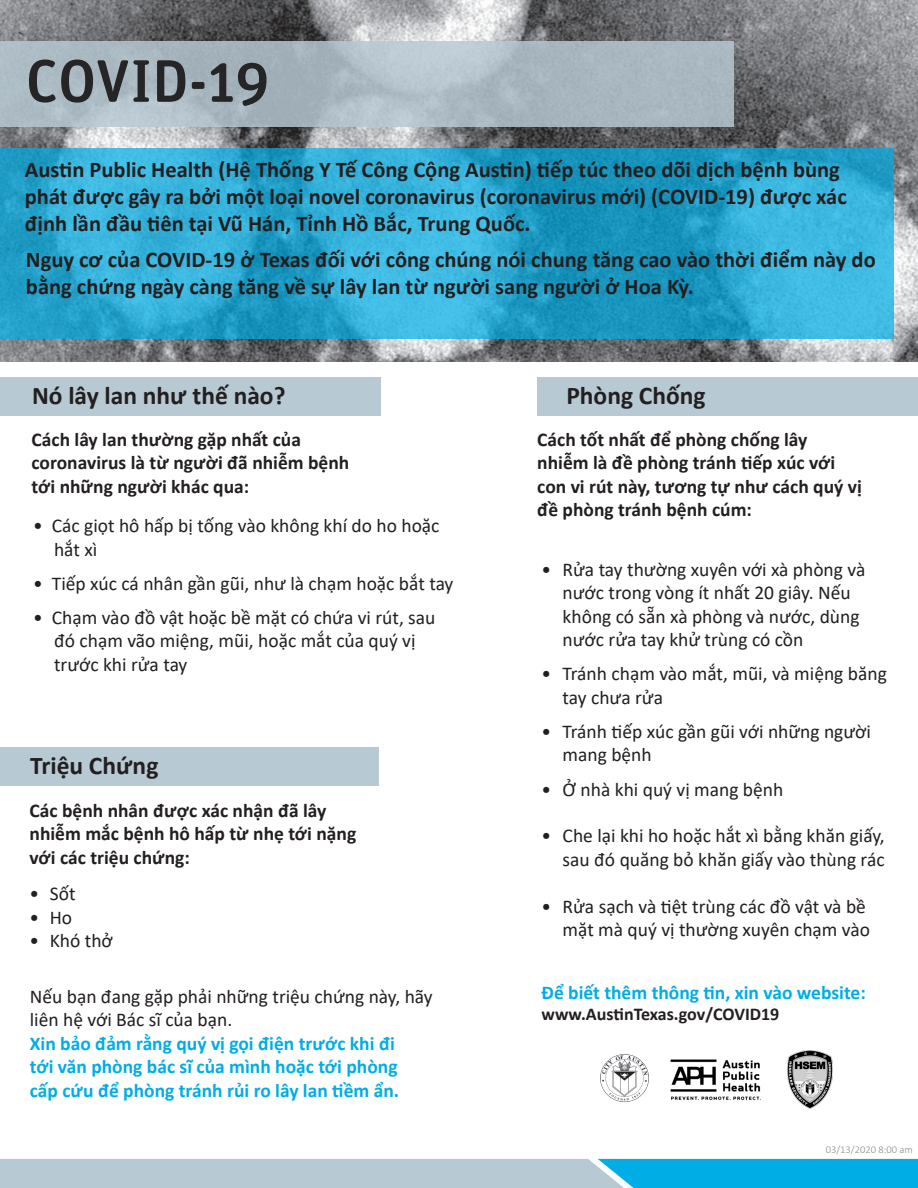
<style>
.page{position:relative;width:918px;height:1188px;background:#fff}
.page>*{position:absolute;margin:0;border:0;box-sizing:border-box;transform-origin:0 0}
.t1{font:500 60px "Unit Rounded Pro";letter-spacing:-.01em;color:#252525}
.t2{font:700 25.5px "Calibri";color:#231f20}
.t3{font:700 22.5px/27px "Calibri";color:#231f20}
.t4{font:19.5px/23.4px "Calibri";color:#231f20}
.t5{font:700 19.5px "Calibri";color:#231f20}
.t6{font:700 19.5px "Calibri";color:#00ade5}
.t7{font:700 18px "Calibri";color:#231f20}
.t8{font:300 10.5px "Calibri";color:#8c8a8b}
</style>
<div class="page">
<div style="left:0;top:377px;width:381px;height:39px;background:#b7c9d3"></div>
<img style="left:0;top:0;width:918px;height:362px">
<svg style="left:0;top:1158px;width:918px;height:30px;background:#7fc2da"></svg>
<svg style="left:0;top:42px;width:734px;height:85px;background:#aab9c2"></svg>
<svg style="left:0;top:148px;width:894px;height:191px;background:#2ba8d0"></svg>
<div style="left:0;top:747px;width:379px;height:39px;background:#b7c9d3"></div>
<div style="left:537px;top:377px;width:381px;height:39px;background:#b7c9d3"></div>
<img style="left:670px;top:1059px;width:91px;height:41px">
<img style="left:600px;top:1054px;width:49px;height:48px">
<img style="left:788px;top:1051px;width:44px;height:58px">
<p class="t1" style="left:26px;top:39px;width:246px">COVID-19</p>
<p class="t3" style="left:25px;top:155px;width:823px">Austin Public Health (Hệ Thống Y Tế Công Cộng Austin) tiếp túc theo dõi dịch bệnh bùng phát được gây ra bởi một loại novel coronavirus (coronavirus mới) (COVID-19) được xác định lần đầu tiên tại Vũ Hán, Tỉnh Hồ Bắc, Trung Quốc.</p>
<p class="t3" style="left:26px;top:246px;width:851px">Nguy cơ của COVID-19 ở Texas đối với công chúng nói chung tăng cao vào thời điểm này do bằng chứng ngày càng tăng về sự lây lan từ người sang người ở Hoa Kỳ.</p>
<p class="t2" style="left:32px;top:378px;width:255px">Nó lây lan như thế nào?</p>
<p class="t5" style="left:32px;top:425px;width:271px">Cách lây lan thường gặp nhất của</p>
<p class="t5" style="left:32px;top:449px;width:319px">coronavirus là từ người đã nhiễm bệnh</p>
<p class="t5" style="left:32px;top:472px;width:219px">tới những người khác qua:</p>
<p class="t4" style="left:54px;top:514px;width:387px;text-indent:-21px">• Các giọt hô hấp bị tống vào không khí do ho hoặc hắt xì</p>
<p class="t4" style="left:33px;top:571px;width:422px">• Tiếp xúc cá nhân gần gũi, như là chạm hoặc bắt tay</p>
<p class="t4" style="left:54px;top:605px;width:383px;text-indent:-21px">• Chạm vào đồ vật hoặc bề mặt có chứa vi rút, sau đó chạm vão miệng, mũi, hoặc mắt của quý vị trước khi rửa tay</p>
<p class="t2" style="left:30px;top:747px;width:130px">Triệu Chứng</p>
<p class="t5" style="left:30px;top:797px;width:298px">Các bệnh nhân được xác nhận đã lây</p>
<p class="t5" style="left:30px;top:820px;width:328px">nhiễm mắc bệnh hô hấp từ nhẹ tới nặng</p>
<p class="t5" style="left:30px;top:844px;width:162px">với các triệu chứng:</p>
<p class="t4" style="left:30px;top:882px;width:48px">• Sốt</p>
<p class="t4" style="left:30px;top:905px;width:44px">• Ho</p>
<p class="t4" style="left:30px;top:928px;width:85px">• Khó thở</p>
<p class="t4" style="left:30px;top:984px;width:404px">Nếu bạn đang gặp phải những triệu chứng này, hãy liên hệ với Bác sĩ của bạn.</p>
<p class="t6" style="left:30px;top:1030px;width:367px">Xin bảo đảm rằng quý vị gọi điện trước khi đi</p>
<p class="t6" style="left:30px;top:1053px;width:369px">tới văn phòng bác sĩ của mình hoặc tới phòng</p>
<p class="t6" style="left:30px;top:1076px;width:371px">cấp cứu để phòng tránh rủi ro lây lan tiềm ẩn.</p>
<p class="t2" style="left:566px;top:378px;width:141px">Phòng Chống</p>
<p class="t5" style="left:537px;top:425px;width:272px">Cách tốt nhất để phòng chống lây</p>
<p class="t5" style="left:537px;top:449px;width:299px">nhiễm là đề phòng tránh tiếp xúc với</p>
<p class="t5" style="left:537px;top:472px;width:326px">con vi rút này, tương tự như cách quý vị</p>
<p class="t5" style="left:537px;top:496px;width:216px">đề phòng tránh bệnh cúm:</p>
<p class="t4" style="left:563px;top:557px;width:304px;text-indent:-21px">• Rửa tay thường xuyên với xà phòng và nước trong vòng ít nhất 20 giây. Nếu không có sẵn xà phòng và nước, dùng nước rửa tay khử trùng có cồn</p>
<p class="t4" style="left:563px;top:662px;width:326px;text-indent:-21px">• Tránh chạm vào mắt, mũi, và miệng băng tay chưa rửa</p>
<p class="t4" style="left:563px;top:719px;width:310px;text-indent:-21px">• Tránh tiếp xúc gần gũi với những người mang bệnh</p>
<p class="t4" style="left:542px;top:777px;width:243px">• Ở nhà khi quý vị mang bệnh</p>
<p class="t4" style="left:542px;top:824px;width:345px;text-align:right">• Che lại khi ho hoặc hắt xì bằng khăn giấy, sau đó quăng bỏ khăn giấy vào thùng rác</p>
<p class="t4" style="left:542px;top:894px;width:330px;text-align:right">• Rửa sạch và tiệt trùng các đồ vật và bề mặt mà quý vị thường xuyên chạm vào</p>
<p class="t6" style="left:542px;top:979px;width:326px">Để biết thêm thông tin, xin vào website:</p>
<p class="t7" style="left:542px;top:1002px;width:239px">www.AustinTexas.gov/COVID19</p>
<p class="t8" style="left:826px;top:1143px;width:88px">03/13/2020 8:00 am</p>
</div>
